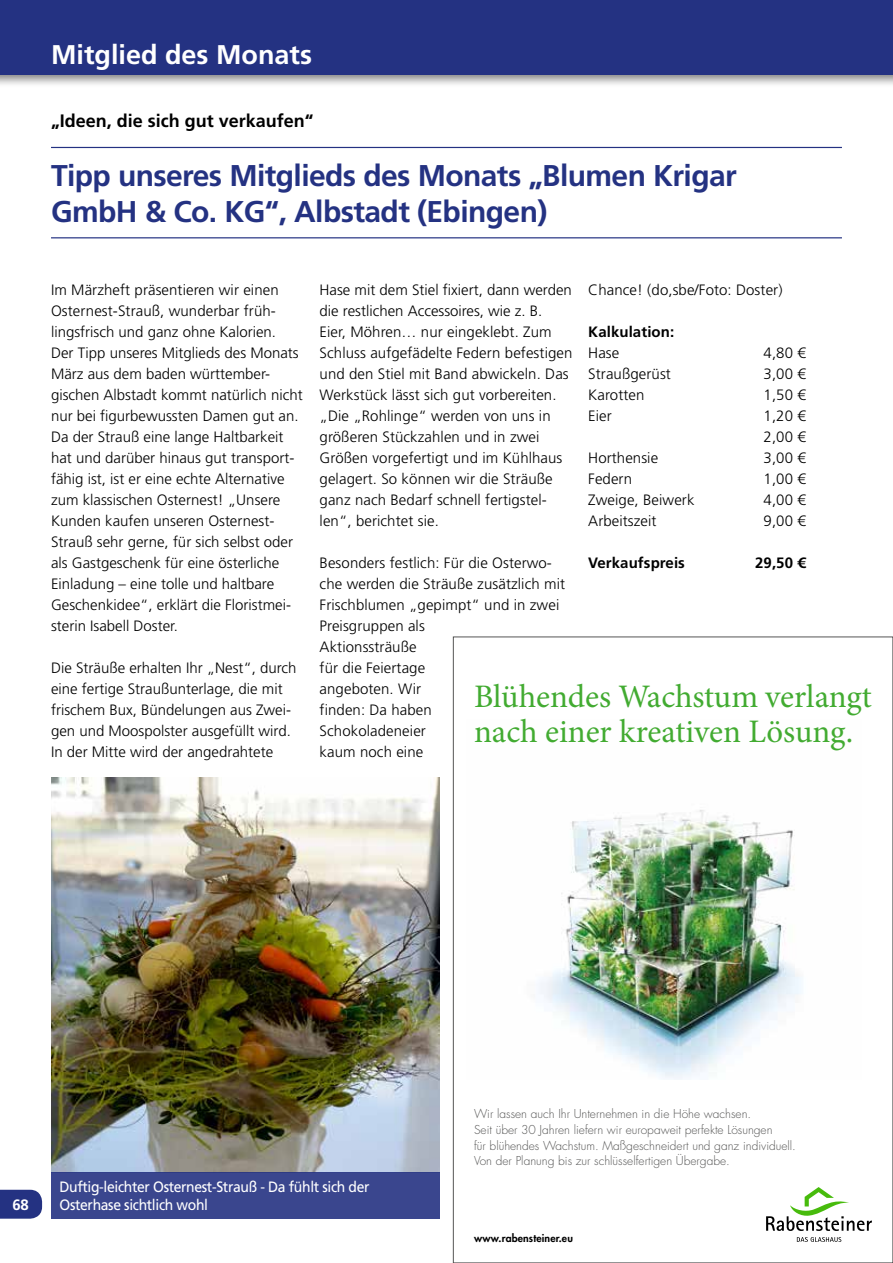
<style>
.page{position:relative;width:893px;height:1263px;background:#fff}
.page>*{position:absolute;margin:0;border:0;box-sizing:border-box;transform-origin:0 0}
.t1{font:32.85px/35.1px "Minion Pro";letter-spacing:-.005em;color:#42ab31}
.t2{font:700 30px/36px "Frutiger LT Std";letter-spacing:-.02em;color:#243282}
.t3{font:700 27px "Frutiger LT Std";color:#fff}
.t4{font:700 18px "Frutiger LT Std";color:#000}
.t5{font:300 15px/21px "Frutiger LT Std";color:#000}
.t6{font:15px/18px "Frutiger LT Std";letter-spacing:-.025em;color:#fff;scale:.93 1}
.t7{font:700 15px "Frutiger LT Std";letter-spacing:.005em;color:#000}
.t8{font:700 15px "Frutiger LT Std";color:#fff}
.t9{font:300 12px/15.6px "Futura Std";color:#565655}
.t10{font:800 10.5px "Futura Std";letter-spacing:.015em;color:#000}
</style>
<div class="page">
<img style="left:539px;top:810px;width:263px;height:269px">
<svg style="left:766px;top:1187px;width:106px;height:44px"></svg>
<svg style="left:797px;top:1237px;width:44px;height:5px"></svg>
<div style="left:0;top:0;width:893px;height:88px;background:#000;opacity:.5"></div>
<div style="left:0;top:0;width:893px;height:74px;background:#243282"></div>
<svg style="left:0;top:1190px;width:42px;height:29px"></svg>
<hr style="left:51px;top:147px;width:791px;height:1px;background:#243282">
<hr style="left:51px;top:237px;width:791px;height:1px;background:#243282">
<img style="left:51px;top:778px;width:388px;height:394px">
<div style="left:51px;top:1172px;width:388px;height:47px;background:#3a468e"></div>
<h3 class="t3" style="left:51px;top:38px;width:263px">Mitglied des Monats</h3>
<p class="t4" style="left:51px;top:110px;width:264px">„Ideen, die sich gut verkaufen“</p>
<h2 class="t2" style="left:51px;top:158px;width:687px">Tipp unseres Mitglieds des Monats „Blumen Krigar<br>GmbH &amp; Co. KG“, Albstadt (Ebingen)</h2>
<p class="t5" style="left:51px;top:279px;width:253px">Im Märzheft präsentieren wir einen Osternest-Strauß, wunderbar früh&shy;lingsfrisch und ganz ohne Kalorien.<br>Der Tipp unseres Mitglieds des Monats März aus dem baden württember&shy;gischen Albstadt kommt natürlich nicht nur bei figurbewussten Damen gut an.<br>Da der Strauß eine lange Haltbarkeit hat und darüber hinaus gut transport&shy;fähig ist, ist er eine echte Alternative zum klassischen Osternest! „Unsere Kunden kaufen unseren Osternest-Strauß sehr gerne, für sich selbst oder als Gastgeschenk für eine österliche Einladung – eine tolle und haltbare Geschenkidee“, erklärt die Floristmei&shy;sterin Isabell Doster.</p>
<p class="t5" style="left:51px;top:657px;width:247px">Die Sträuße erhalten Ihr „Nest“, durch eine fertige Straußunterlage, die mit frischem Bux, Bündelungen aus Zwei&shy;gen und Moospolster ausgefüllt wird.<br>In der Mitte wird der angedrahtete</p>
<p class="t5" style="left:320px;top:279px;width:254px">Hase mit dem Stiel fixiert, dann werden die restlichen Accessoires, wie z. B.<br>Eier, Möhren… nur eingeklebt. Zum Schluss aufgefädelte Federn befestigen und den Stiel mit Band abwickeln. Das Werkstück lässt sich gut vorbereiten. „Die „Rohlinge“ werden von uns in größeren Stückzahlen und in zwei Größen vorgefertigt und im Kühlhaus gelagert. So können wir die Sträuße ganz nach Bedarf schnell fertigstel&shy;len“, berichtet sie.</p>
<p class="t5" style="left:320px;top:552px;width:247px">Besonders festlich: Für die Osterwo&shy;che werden die Sträuße zusätzlich mit<br>Frischblumen „gepimpt“ und in zwei<br>Preisgruppen als<br>Aktionssträuße<br>für die Feiertage<br>angeboten. Wir<br>finden: Da haben<br>Schokoladeneier<br>kaum noch eine</p>
<p class="t5" style="left:588px;top:279px;width:196px">Chance! (do,sbe/Foto: Doster)</p>
<p class="t7" style="left:588px;top:322px;width:88px">Kalkulation:</p>
<p class="t5" style="left:588px;top:342px;width:33px">Hase</p>
<p class="t5" style="left:764px;top:342px;width:44px">4,80 €</p>
<p class="t5" style="left:588px;top:363px;width:84px">Straußgerüst</p>
<p class="t5" style="left:764px;top:363px;width:44px">3,00 €</p>
<p class="t5" style="left:588px;top:384px;width:58px">Karotten</p>
<p class="t5" style="left:764px;top:384px;width:44px">1,50 €</p>
<p class="t5" style="left:588px;top:405px;width:25px">Eier</p>
<p class="t5" style="left:764px;top:405px;width:44px">1,20 €<br>2,00 €</p>
<p class="t5" style="left:588px;top:447px;width:71px">Horthensie</p>
<p class="t5" style="left:764px;top:447px;width:44px">3,00 €</p>
<p class="t5" style="left:588px;top:468px;width:46px">Federn</p>
<p class="t5" style="left:764px;top:468px;width:44px">1,00 €</p>
<p class="t5" style="left:588px;top:489px;width:108px">Zweige, Beiwerk</p>
<p class="t5" style="left:764px;top:489px;width:44px">4,00 €</p>
<p class="t5" style="left:588px;top:510px;width:70px">Arbeitszeit</p>
<p class="t5" style="left:764px;top:510px;width:44px">9,00 €</p>
<p class="t7" style="left:588px;top:553px;width:98px">Verkaufspreis</p>
<p class="t7" style="left:755px;top:553px;width:52px">29,50 €</p>
<h1 class="t1" style="left:474px;top:679px;width:399px">Blühendes Wachstum verlangt nach einer kreativen Lösung.</h1>
<p class="t8" style="left:13px;top:1196px;width:18px">68</p>
<p class="t6" style="left:60px;top:1178px;width:335px">Duftig-leichter Osternest-Strauß - Da fühlt sich der<br>Osterhase sichtlich wohl</p>
<p class="t9" style="left:474px;top:1106px;width:323px">Wir lassen auch Ihr Unternehmen in die Höhe wachsen.<br>Seit über 30 Jahren liefern wir europaweit perfekte Lösungen<br>für blühendes Wachstum. Maßgeschneidert und ganz individuell.<br>Von der Planung bis zur schlüsselfertigen Übergabe.</p>
<p class="t10" style="left:474px;top:1231px;width:100px">www.rabensteiner.eu</p>
</div>
